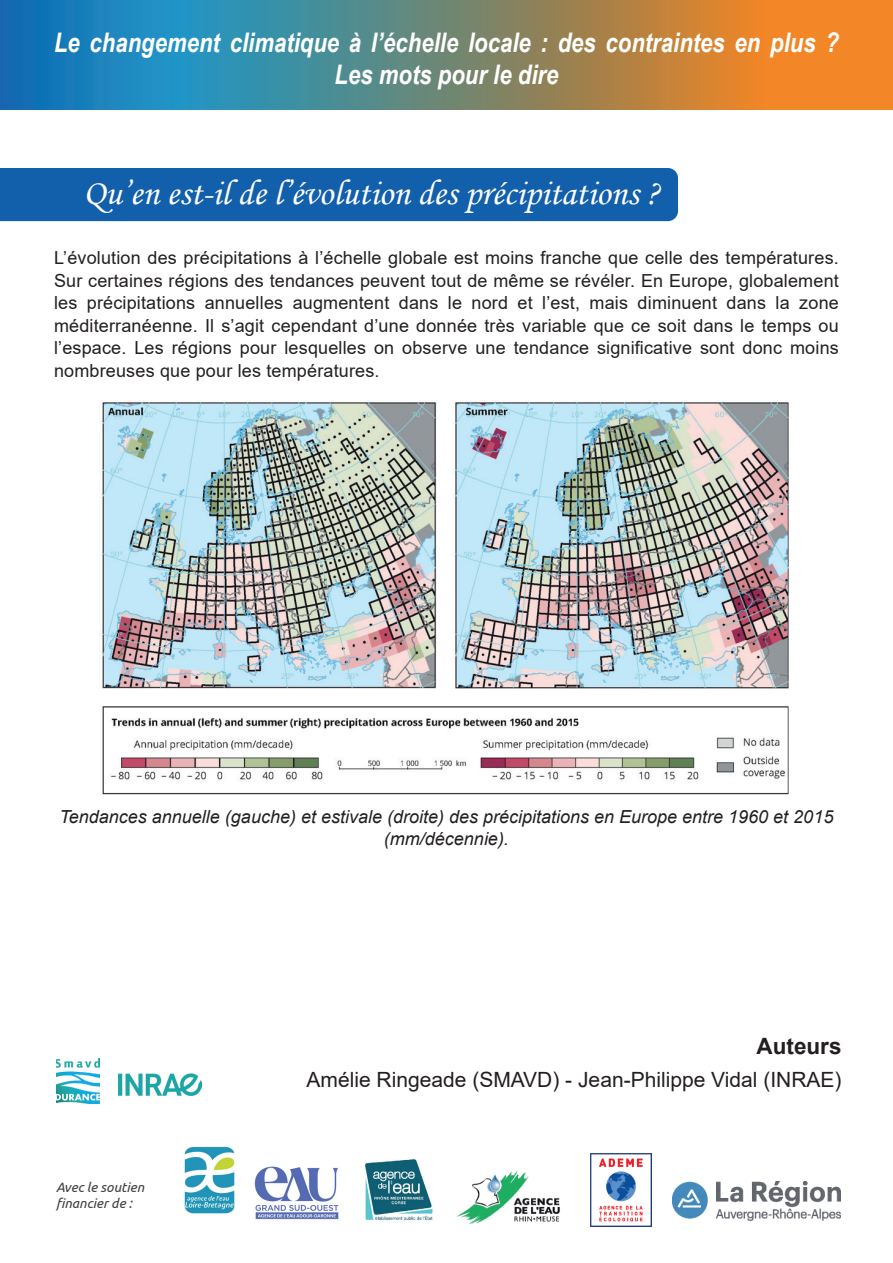
<style>
.page{position:relative;width:893px;height:1263px;background:#fff}
.page>*{position:absolute;margin:0;border:0;box-sizing:border-box;transform-origin:0 0}
.t1{font:36px "Monotype Corsiva";color:#fff}
.t2{font:italic 700 27px/32.4px "Arial Narrow";color:#fff;text-align:center}
.t3{font:700 22.5px "Arial";color:#231f20}
.t4{font:21px "Arial";color:#231f20}
.t5{font:18px/22.5px "Arial";letter-spacing:.01em;color:#231f20;text-align:justify}
.t6{font:italic 18px/21.6px "Arial";color:#231f20;text-align:center}
.t7{font:italic 13.5px/16.2px "Ubuntu";color:#3e3e3f}
</style>
<div class="page">
<svg style="left:0;top:0;width:893px;height:109px;background:#7a8574"></svg>
<div style="left:0;top:168px;width:678px;height:53px;background:#125fab"></div>
<img style="left:99px;top:400px;width:690px;height:395px">
<img style="left:365px;top:1159px;width:68px;height:62px">
<img style="left:184px;top:1147px;width:50px;height:66px">
<img style="left:254px;top:1166px;width:85px;height:54px">
<img style="left:591px;top:1154px;width:60px;height:72px">
<img style="left:673px;top:1181px;width:167px;height:39px">
<img style="left:456px;top:1170px;width:104px;height:55px">
<img style="left:56px;top:1058px;width:43px;height:45px">
<img style="left:118px;top:1074px;width:83px;height:21px">
<h2 class="t2" style="left:54px;top:25px;width:786px">Le changement climatique à l’échelle locale : des contraintes en plus ?<br>Les mots pour le dire</h2>
<h1 class="t1" style="left:83px;top:171px;width:578px">Qu’en est-il de l’évolution des précipitations ?</h1>
<p class="t5" style="left:54px;top:246px;width:786px">L’évolution des précipitations à l’échelle globale est moins franche que celle des températures.<br>Sur certaines régions des tendances peuvent tout de même se révéler. En Europe, globalement les précipitations annuelles augmentent dans le nord et l’est, mais diminuent dans la zone méditerranéenne. Il s’agit cependant d’une donnée très variable que ce soit dans le temps ou l’espace. Les régions pour lesquelles on observe une tendance significative sont donc moins nombreuses que pour les températures.</p>
<p class="t6" style="left:60px;top:806px;width:775px">Tendances annuelle (gauche) et estivale (droite) des précipitations en Europe entre 1960 et 2015 (mm/décennie).</p>
<p class="t7" style="left:56px;top:1178px;width:90px">Avec le soutien financier de :</p>
<p class="t3" style="left:756px;top:1030px;width:87px">Auteurs</p>
<p class="t4" style="left:307px;top:1066px;width:536px">Amélie Ringeade (SMAVD) - Jean-Philippe Vidal (INRAE)</p>
</div>
